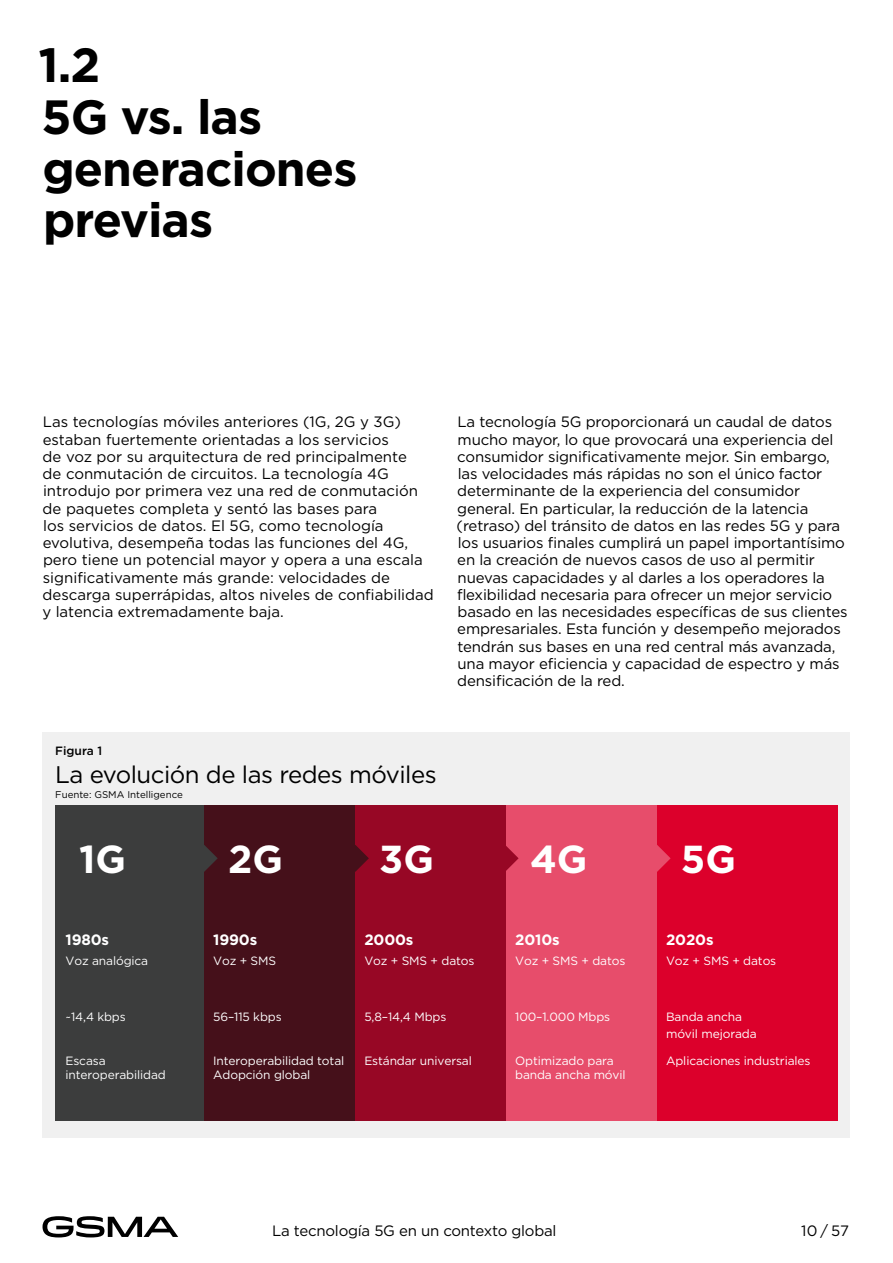
<style>
.page{position:relative;width:893px;height:1263px;background:#fff}
.page>*{position:absolute;margin:0;border:0;box-sizing:border-box;transform-origin:0 0}
.t1{font:700 48px/51.8px "Gotham";letter-spacing:-.02em;color:#000}
.t2{font:700 39px "Gotham";color:#fff}
.Fig_title{font:24px "Gotham";letter-spacing:-.02em;color:#000}
.B1{font:15px/17.2px "Gotham";letter-spacing:-.01em;color:#000}
.t3{font:700 15px "Gotham";letter-spacing:-.01em;color:#fff}
.t4{font:12px/13.5px "Gotham";letter-spacing:-.01em;color:#fff}
.Fig_number{font:500 12px "Gotham";color:#000}
.Fig_source{font:9.75px "Gotham";color:#000}
</style>
<div class="page">
<svg style="left:43px;top:1216px;width:135px;height:21px"></svg>
<div style="left:43px;top:733px;width:807px;height:405px;background:#f0f0f0"></div>
<div style="left:55px;top:805px;width:149px;height:315px;background:#3c3d3d"></div>
<div style="left:204px;top:805px;width:151px;height:315px;background:#45101a"></div>
<div style="left:355px;top:805px;width:151px;height:315px;background:#970725"></div>
<div style="left:506px;top:805px;width:151px;height:315px;background:#e74d6b"></div>
<div style="left:657px;top:805px;width:181px;height:315px;background:#dc002b"></div>
<svg style="left:204px;top:845px;width:14px;height:27px"></svg>
<svg style="left:355px;top:845px;width:14px;height:27px"></svg>
<svg style="left:506px;top:846px;width:13px;height:25px"></svg>
<svg style="left:657px;top:845px;width:14px;height:27px"></svg>
<h1 class="t1" style="left:39px;top:39px;width:320px">1.2<br>5G vs. las generaciones previas</h1>
<p class="B1" style="left:42px;top:413px;width:393px">Las tecnologías móviles anteriores (1G, 2G y 3G) estaban fuertemente orientadas a los servicios<br>de voz por su arquitectura de red principalmente<br>de conmutación de circuitos. La tecnología 4G introdujo por primera vez una red de conmutación de paquetes completa y sentó las bases para<br>los servicios de datos. El 5G, como tecnología evolutiva, desempeña todas las funciones del 4G, pero tiene un potencial mayor y opera a una escala significativamente más grande: velocidades de descarga superrápidas, altos niveles de confiabilidad y latencia extremadamente baja.</p>
<p class="B1" style="left:457px;top:413px;width:392px">La tecnología 5G proporcionará un caudal de datos mucho mayor, lo que provocará una experiencia del consumidor significativamente mejor. Sin embargo, las velocidades más rápidas no son el único factor determinante de la experiencia del consumidor general. En particular, la reducción de la latencia (retraso) del tránsito de datos en las redes 5G y para los usuarios finales cumplirá un papel importantísimo en la creación de nuevos casos de uso al permitir nuevas capacidades y al darles a los operadores la flexibilidad necesaria para ofrecer un mejor servicio basado en las necesidades específicas de sus clientes empresariales. Esta función y desempeño mejorados tendrán sus bases en una red central más avanzada, una mayor eficiencia y capacidad de espectro y más densificación de la red.</p>
<p class="Fig_number" style="left:55px;top:743px;width:48px">Figura 1</p>
<p class="Fig_title" style="left:55px;top:759px;width:383px">La evolución de las redes móviles</p>
<p class="Fig_source" style="left:55px;top:788px;width:129px">Fuente: GSMA Intelligence</p>
<p class="t2" style="left:79px;top:833px;width:49px">1G</p>
<p class="t2" style="left:228px;top:833px;width:56px">2G</p>
<p class="t2" style="left:379px;top:833px;width:56px">3G</p>
<p class="t2" style="left:530px;top:833px;width:59px">4G</p>
<p class="t2" style="left:681px;top:833px;width:57px">5G</p>
<p class="t3" style="left:66px;top:930px;width:45px">1980s</p>
<p class="t3" style="left:213px;top:930px;width:46px">1990s</p>
<p class="t3" style="left:364px;top:930px;width:51px">2000s</p>
<p class="t3" style="left:515px;top:930px;width:46px">2010s</p>
<p class="t3" style="left:666px;top:930px;width:49px">2020s</p>
<p class="t4" style="left:66px;top:953px;width:84px">Voz analógica</p>
<p class="t4" style="left:213px;top:953px;width:64px">Voz + SMS</p>
<p class="t4" style="left:364px;top:953px;width:112px">Voz + SMS + datos</p>
<p class="t4" style="left:515px;top:953px;width:112px">Voz + SMS + datos</p>
<p class="t4" style="left:666px;top:953px;width:112px">Voz + SMS + datos</p>
<p class="t4" style="left:66px;top:1010px;width:62px">~14,4 kbps</p>
<p class="t4" style="left:213px;top:1010px;width:70px">56–115 kbps</p>
<p class="t4" style="left:364px;top:1010px;width:84px">5,8–14,4 Mbps</p>
<p class="t4" style="left:515px;top:1010px;width:97px">100–1.000 Mbps</p>
<p class="t4" style="left:666px;top:1008px;width:92px;line-height:17.2px">Banda ancha móvil mejorada</p>
<p class="t4" style="left:66px;top:1054px;width:102px">Escasa interoperabilidad</p>
<p class="t4" style="left:213px;top:1054px;width:133px">Interoperabilidad total<br>Adopción global</p>
<p class="t4" style="left:364px;top:1054px;width:109px">Estándar universal</p>
<p class="t4" style="left:515px;top:1054px;width:112px">Optimizado para banda ancha móvil</p>
<p class="t4" style="left:666px;top:1054px;width:146px">Aplicaciones industriales</p>
<p class="B1" style="left:272px;top:1222px;width:286px">La tecnología 5G en un contexto global</p>
<p class="B1" style="left:801px;top:1222px;width:49px">10 / 57</p>
</div>
